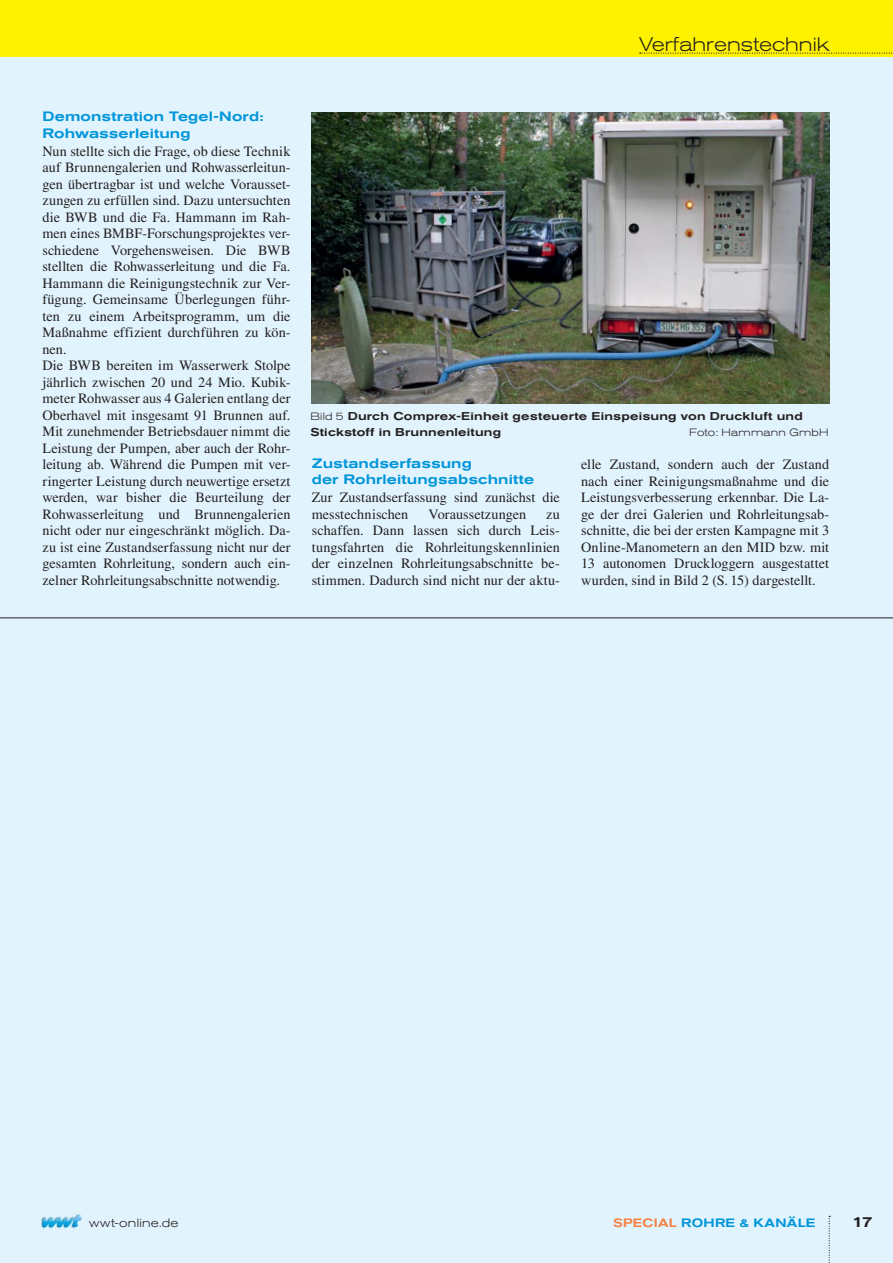
<style>
.page{position:relative;width:893px;height:1263px;background:#e1f3fd}
.page>*{position:absolute;margin:0;border:0;box-sizing:border-box;transform-origin:0 0}
.t1{font:300 expanded 19.5px "Akzidenz Grotesk BQ";color:#231f20}
.t2{font:500 expanded 15px "Akzidenz Grotesk BQ";color:#231f20}
.t3{font:14.25px/16.5px "Times LT Std";color:#231f20;text-align:justify}
.t4{font:500 expanded 13.5px/16.5px "Akzidenz Grotesk BQ";letter-spacing:.01em;color:#0095d9}
.t5{font:500 expanded 12px "Akzidenz Grotesk BQ";letter-spacing:.02em;color:#0095d9}
.t6{font:300 expanded 12px "Akzidenz Grotesk BQ";letter-spacing:.02em;color:#231f20}
.t7{font:500 expanded 11.25px/16.5px "Akzidenz Grotesk BQ";letter-spacing:.015em;color:#231f20}
.t8{font:300 expanded 10.5px "Akzidenz Grotesk BQ";letter-spacing:.025em;color:#231f20}
.s1{font-weight:300;font-size:10.5px}
.s2{color:#f58345}
</style>
<div class="page">
<div style="left:0;top:0;width:893px;height:56px;background:#fff200"></div>
<svg style="left:640px;top:53px;width:253px;height:1px"></svg>
<svg style="left:829px;top:1216px;width:1px;height:47px"></svg>
<img style="left:41px;top:1212px;width:42px;height:17px">
<img style="left:312px;top:113px;width:517px;height:290px">
<hr style="left:0;top:617px;width:893px;height:1px;background:#231f20">
<h1 class="t1" style="left:639px;top:37px;width:192px">Verfahrenstechnik</h1>
<p class="t4" style="left:43px;top:110px;width:223px">Demonstration Tegel-Nord:<br>Rohwasserleitung</p>
<p class="t3" style="left:43px;top:144px;width:250px;text-align:left">Nun stellte sich die Frage, ob diese Technik auf Brunnengalerien und Rohwasserleitun&shy;gen übertragbar ist und welche Vorausset&shy;zungen zu erfüllen sind. Dazu untersuchten die BWB und die Fa. Hammann im Rah&shy;men eines BMBF-Forschungsprojektes ver&shy;schiedene Vorgehensweisen. Die BWB stellten die Rohwasserleitung und die Fa.<br>Hammann die Reinigungstechnik zur Ver&shy;fügung. Gemeinsame Überlegungen führ&shy;ten zu einem Arbeitsprogramm, um die Maßnahme effizient durchführen zu kön&shy;nen.<br>Die BWB bereiten im Wasserwerk Stolpe jährlich zwischen 20 und 24 Mio. Kubik&shy;meter Rohwasser aus 4 Galerien entlang der Oberhavel mit insgesamt 91 Brunnen auf.<br>Mit zunehmender Betriebsdauer nimmt die Leistung der Pumpen, aber auch der Rohr&shy;leitung ab. Während die Pumpen mit ver&shy;ringerter Leistung durch neuwertige ersetzt werden, war bisher die Beurteilung der Rohwasserleitung und Brunnengalerien nicht oder nur eingeschränkt möglich. Da&shy;zu ist eine Zustandserfassung nicht nur der gesamten Rohrleitung, sondern auch ein&shy;zelner Rohrleitungsabschnitte notwendig.</p>
<p class="t7" style="left:310px;top:409px;width:494px"><span class="s1">Bild 5</span> Durch Comprex-Einheit gesteuerte Einspeisung von Druckluft und<br>Stickstoff in Brunnenleitung</p>
<p class="t8" style="left:689px;top:429px;width:141px">Foto: Hammann GmbH</p>
<p class="t4" style="left:312px;top:456px;width:224px">Zustandserfassung<br>der Rohrleitungsabschnitte</p>
<p class="t3" style="left:312px;top:491px;width:250px">Zur Zustandserfassung sind zunächst die messtechnischen</p>
<p class="t3" style="left:429px;top:507px;width:99px">Voraussetzungen</p>
<p class="t3" style="left:312px;top:507px;width:250px;text-indent:234px">zu schaf fen. Dann lassen sich durch Leis&shy;tungsfahrten die Rohrleitungskennlinien der einzelnen Rohrleitungsabschnitte be&shy;stimmen. Dadurch sind nicht nur der aktu-</p>
<p class="t3" style="left:581px;top:458px;width:250px">elle Zustand, sondern auch der Zustand nach einer Reinigungsmaßnahme und die Leistungsverbesserung erkennbar. Die La&shy;ge der drei Galerien und Rohrleitungsab&shy;schnitte, die bei der ersten Kampagne mit 3<br>Online-Manometern an den MID bzw. mit 13 autonomen Druckloggern ausgestattet wurden, sind in Bild 2 (S. 15) dargestellt.</p>
<p class="t6" style="left:89px;top:1218px;width:91px">wwt-online.de</p>
<p class="t5" style="left:613px;top:1218px;width:204px"><span class="s2">SPECIAL</span> ROHRE &amp; KANÄLE</p>
<p class="t2" style="left:852px;top:1216px;width:22px">17</p>
</div>
